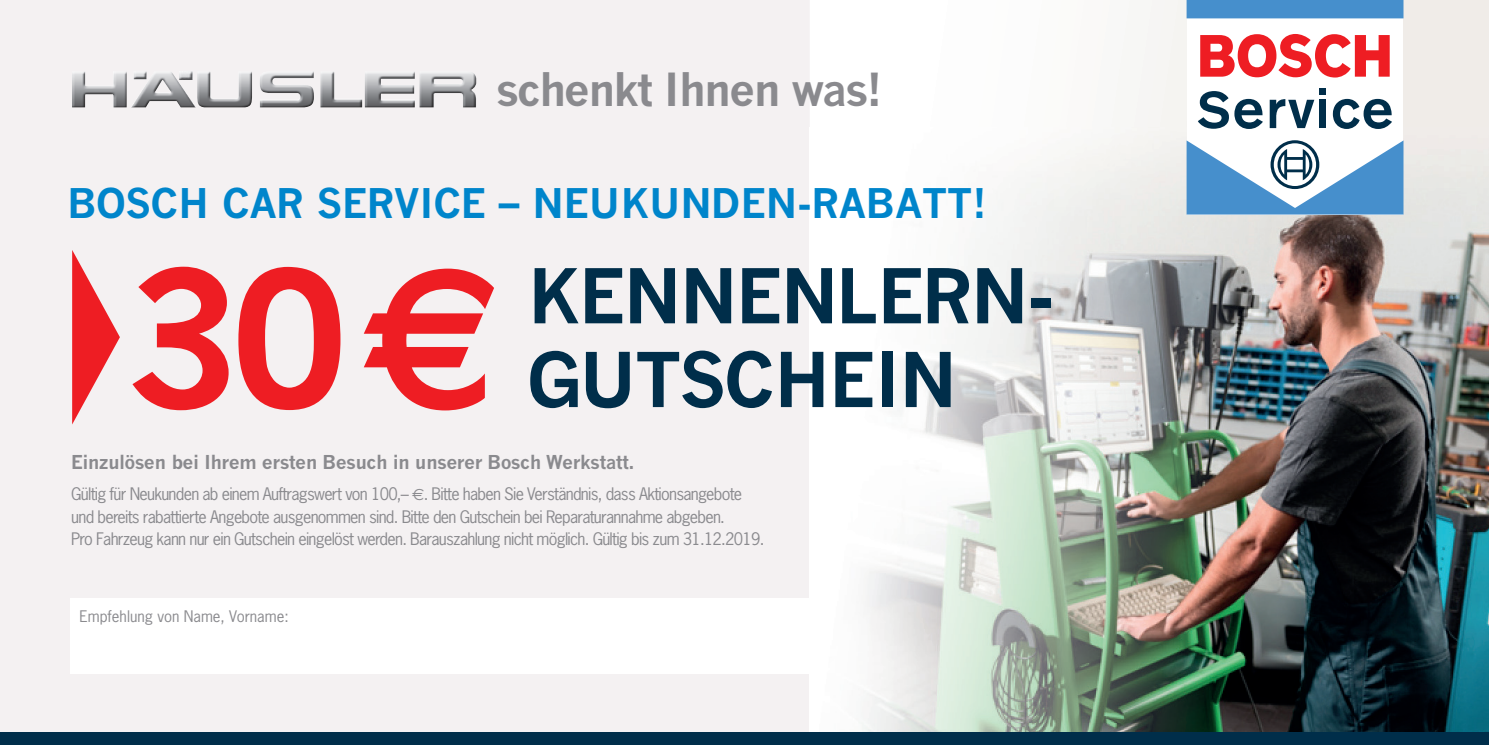
<style>
.page{position:relative;width:1489px;height:745px;background:#fff}
.page>*{position:absolute;margin:0;border:0;box-sizing:border-box;transform-origin:0 0}
.t1{font:700 184.75px "M News Gothic";color:#ee1d23}
.t2{font:700 73.75px/83.8px "M News Gothic";letter-spacing:-.02em;color:#002e4a}
.t3{font:700 44.75px "M News Gothic";letter-spacing:-.05em;color:#8a8a8e}
.t4{font:700 40px "M News Gothic";color:#0085cb}
.t5{font:700 18.75px "M News Gothic";letter-spacing:-.03em;color:#8a8a8e}
.t6{font:16.25px/22.8px "News Gothic";letter-spacing:-.045em;color:#8a8a8e}
.t7{font:15px "News Gothic";color:#8a8a8e}
.s1{font-family:"Euro Sans";font-size:203.25px}
.s2{font-family:"Euro Sans"}
</style>
<div class="page">
<div style="left:0;top:0;width:809px;height:744px;background:#f4f1f2"></div>
<svg style="left:809px;top:0;width:679px;height:128px"></svg>
<img style="left:861px;top:128px;width:627px;height:603px">
<img style="left:72px;top:72px;width:55px;height:35px">
<img style="left:132px;top:71px;width:120px;height:36px">
<img style="left:259px;top:71px;width:55px;height:36px">
<img style="left:320px;top:72px;width:42px;height:35px">
<img style="left:365px;top:72px;width:50px;height:35px">
<svg style="left:179px;top:71px;width:13px;height:8px"></svg>
<img style="left:419px;top:73px;width:57px;height:34px">
<div style="left:0;top:731px;width:1488px;height:13px;background:#002e4a"></div>
<div style="left:70px;top:598px;width:749px;height:75px;background:#fff"></div>
<svg style="left:72px;top:250px;width:48px;height:174px"></svg>
<svg style="left:1186px;top:0;width:217px;height:214px"></svg>
<svg style="left:1200px;top:34px;width:189px;height:43px"></svg>
<svg style="left:1197px;top:91px;width:31px;height:38px"></svg>
<svg style="left:1234px;top:99px;width:28px;height:30px"></svg>
<svg style="left:1269px;top:99px;width:45px;height:29px"></svg>
<div style="left:1319px;top:100px;width:6px;height:28px;background:#002e4a"></div>
<div style="left:1319px;top:88px;width:6px;height:7px;background:#002e4a"></div>
<svg style="left:1332px;top:99px;width:59px;height:30px"></svg>
<svg style="left:1270px;top:140px;width:49px;height:49px"></svg>
<h3 class="t3" style="left:496px;top:63px;width:388px">schenkt Ihnen was!</h3>
<h3 class="t4" style="left:67px;top:179px;width:921px">BOSCH CAR SERVICE – NEUKUNDEN-RABATT!</h3>
<h1 class="t1" style="left:122px;top:229px;width:380px">30<span class="s1">€</span></h1>
<h2 class="t2" style="left:526px;top:253px;width:528px">KENNENLERN-<br>GUTSCHEIN</h2>
<p class="t5" style="left:71px;top:450px;width:564px">Einzulösen bei Ihrem ersten Besuch in unserer Bosch Werkstatt.</p>
<p class="t6" style="left:71px;top:481px;width:694px">Gültig für Neukunden ab einem Auftragswert von 100,– <span class="s2">€</span>. Bitte haben Sie Verständnis, dass Aktionsangebote und bereits rabattierte Angebote ausgenommen sind. Bitte den Gutschein bei Reparaturannahme abgeben.<br>Pro Fahrzeug kann nur ein Gutschein eingelöst werden. Barauszahlung nicht möglich. Gültig bis zum 31.12.2019.</p>
<p class="t7" style="left:79px;top:606px;width:211px">Empfehlung von Name, Vorname:</p>
</div>
